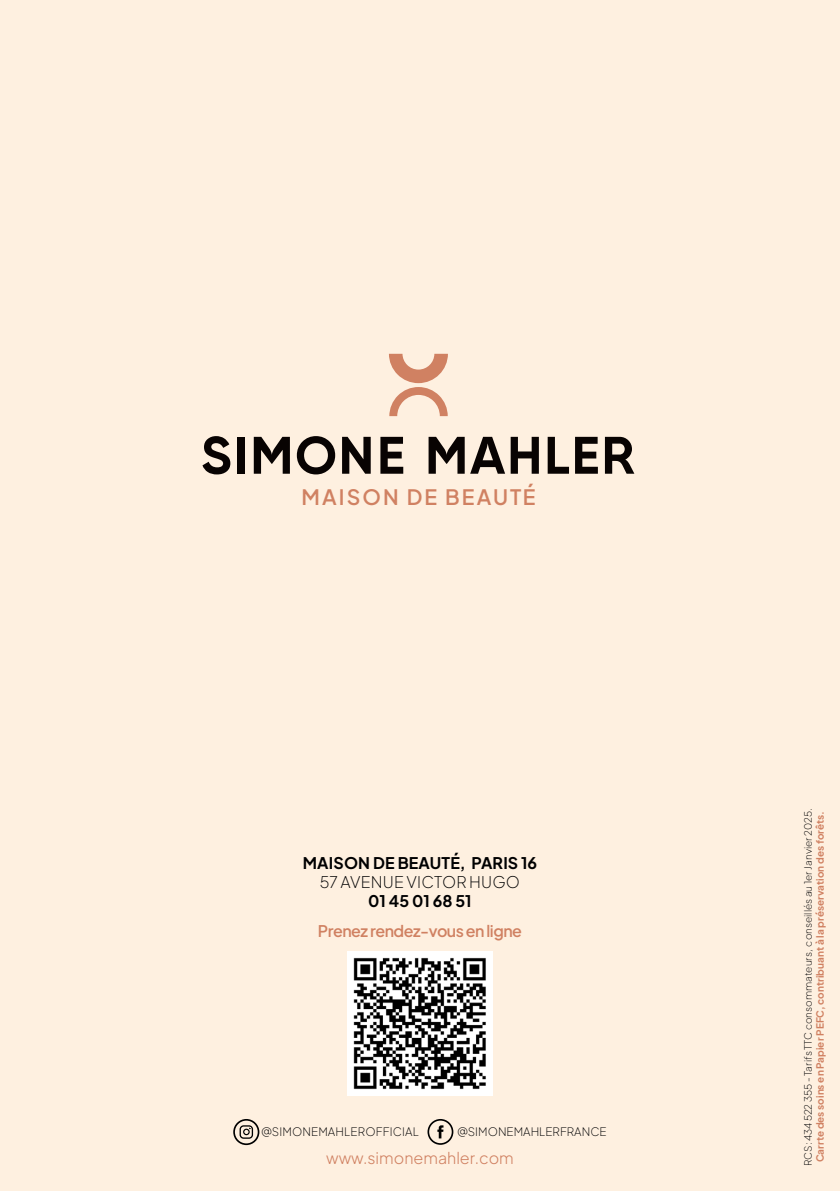
<style>
.page{position:relative;width:840px;height:1191px;background:#fff}
.page>*{position:absolute;margin:0;border:0;box-sizing:border-box;transform-origin:0 0}
.t1{font:600 21.2px "Plus Jakarta Sans";letter-spacing:.1em;color:#d08162}
.t2{font:700 16px "Plus Jakarta Sans";letter-spacing:.01em;color:#000001}
.t3{font:600 16px "Plus Jakarta Sans";letter-spacing:-.03em;color:#d08162}
.t4{font:16px "Plus Jakarta Sans";color:#d08162}
.t5{font:16px "Plus Jakarta Sans";letter-spacing:.01em;color:#000001}
.t6{font:11.6px "Plus Jakarta Sans";letter-spacing:.01em;color:#000001}
.t7{font:10px "Plus Jakarta Sans";color:#000001}
.t8{font:700 10px "Plus Jakarta Sans";color:#d08162}
</style>
<div class="page">
<div style="left:0;top:0;width:839px;height:1191px;background:#fef0e0"></div>
<svg style="left:202px;top:436px;width:28px;height:38px"></svg>
<svg style="left:297px;top:436px;width:38px;height:38px"></svg>
<svg style="left:342px;top:437px;width:28px;height:37px"></svg>
<svg style="left:380px;top:437px;width:23px;height:37px"></svg>
<div style="left:237px;top:437px;width:8px;height:37px;background:#080302"></div>
<svg style="left:254px;top:437px;width:36px;height:37px"></svg>
<svg style="left:547px;top:437px;width:21px;height:37px"></svg>
<svg style="left:575px;top:437px;width:22px;height:37px"></svg>
<svg style="left:604px;top:437px;width:30px;height:37px"></svg>
<svg style="left:428px;top:437px;width:36px;height:37px"></svg>
<svg style="left:470px;top:437px;width:68px;height:37px"></svg>
<svg style="left:389px;top:354px;width:58px;height:62px"></svg>
<svg style="left:427px;top:1119px;width:26px;height:25px"></svg>
<svg style="left:233px;top:1119px;width:26px;height:26px"></svg>
<img style="left:348px;top:951px;width:144px;height:144px">
<p class="t1" style="left:301px;top:478px;width:235px">MAISON DE BEAUTÉ</p>
<p class="t2" style="left:303px;top:848px;width:236px">MAISON DE BEAUTÉ, PARIS 16</p>
<p class="t5" style="left:319px;top:869px;width:202px">57 AVENUE VICTOR HUGO</p>
<p class="t2" style="left:368px;top:887px;width:105px">01 45 01 68 51</p>
<p class="t3" style="left:318px;top:917px;width:206px">Prenez rendez-vous en ligne</p>
<p class="t6" style="left:261px;top:1122px;width:159px">@SIMONEMAHLEROFFICIAL</p>
<p class="t6" style="left:457px;top:1122px;width:151px">@SIMONEMAHLERFRANCE</p>
<p class="t4" style="left:326px;top:1144px;width:189px">www.simonemahler.com</p>
<p class="t7" style="left:799px;top:1166px;width:359px;rotate:-90deg">RCS: 434 522 355 - Tarifs TTC consommateurs, conseillés au 1er Janvier 2025.</p>
<p class="t8" style="left:810px;top:1162px;width:353px;rotate:-90deg">Carrte des soins en Papier PEFC, contribuant à la préservation des forêts.</p>
</div>
